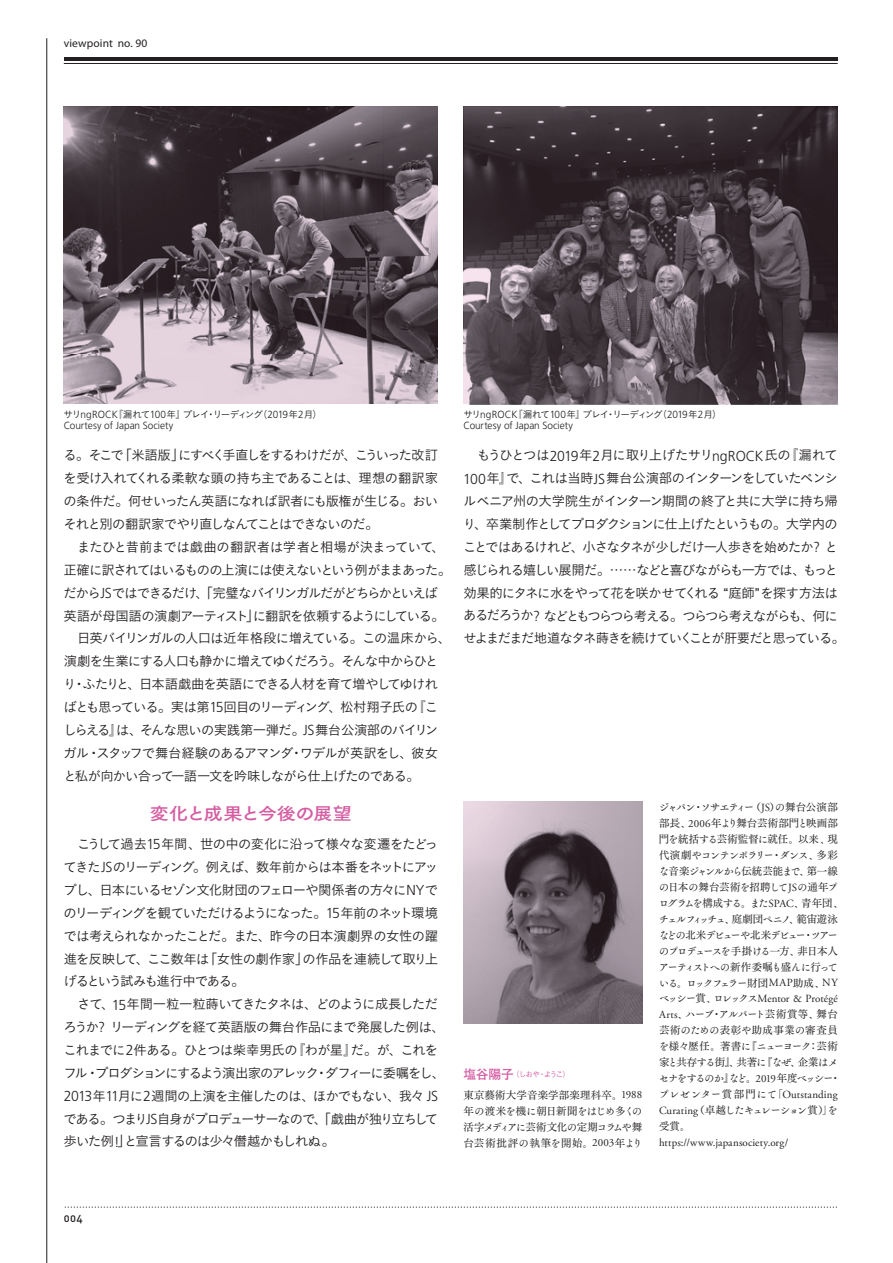
<style>
.page{position:relative;width:893px;height:1263px;background:#fff}
.page>*{position:absolute;margin:0;border:0;box-sizing:border-box;transform-origin:0 0}
.t1{font:17.25px "Tsuku Go Pro B";letter-spacing:-.045em;color:#d55ca2;scale:1.11 1}
.t2{font:13.35px/22.8px "Koburina Go Std N W3";letter-spacing:-.085em;color:#231f20}
.t3{font:11.55px "Myriad Pro";letter-spacing:.01em;color:#231f20}
.t4{font:11.1px "DIN Medium Alternate";color:#231f20}
.t5{font:10.95px "Adobe Garamond Pro";letter-spacing:.005em;color:#231f20}
.t6{font:10.35px/15.9px "Tsuku A Old Min Pr 6 M";letter-spacing:-.185em;color:#231f20}
.t7{font:10.35px/15.9px "Tsuku Min Pr 5 N M";letter-spacing:.02em;color:#231f20}
.t8{font:10.35px/15.9px "Tsuku A Old Min Pr 6 M";letter-spacing:-.135em;color:#231f20}
.t9{font:300 10.35px "Frutiger";letter-spacing:-.005em;color:#231f20}
.t10{font:10.35px/15.9px "Tsuku A Old Min Pr 6 M";letter-spacing:-.14em;color:#231f20}
.t11{font:10.35px "Tsuku A Old Min Pr 6 M";letter-spacing:-.165em;color:#231f20}
.t12{font:10.35px "Tsuku A Old Min Pr 6 M";letter-spacing:-.125em;color:#231f20}
.t13{font:10.35px "Tsuku A Old Min Pr 6 M";letter-spacing:-.195em;color:#231f20}
.t14{font:10.35px "Tsuku Min Pr 5 N M";letter-spacing:.075em;color:#231f20}
.t15{font:10.35px "Tsuku Min Pr 5 N M";letter-spacing:.06em;color:#231f20}
.t16{font:9.6px "Koburina Go Std N W3";letter-spacing:-.11em;color:#231f20}
.t17{font:500 7.5px "Gothic BBB Pro";letter-spacing:-.14em;color:#d55ca2}
.s1{font-family:"Frutiger";font-weight:300;font-size:10.35px}
.s2{font-family:"Gothic BBB Pr 5";font-weight:500}
.s3{font-family:"Frutiger";font-weight:300;font-size:14.4px}
.s4{font-family:"Futo Go B101 Pro";font-weight:700;font-size:12.75px}
.s5{font-family:"Tsuku A Old Min Pr 6 M"}
.s6{font-family:"Adobe Garamond Pro";font-size:10.95px}
.s7{font-family:"Tsuku Min Pr 5 N M"}
.s8{font-family:"Tsuku A Old Min Pr 6 M";font-size:10.35px}
.s9{font-family:"Tsuku Min Pr 5 N M";font-size:10.35px}
</style>
<div class="page">
<hr style="left:64px;top:58px;width:774px;height:3px;background:#231f20">
<hr style="left:64px;top:63px;width:774px;height:1px;background:#231f20">
<svg style="left:65px;top:1206px;width:772px;height:2px"></svg>
<hr style="left:47px;top:38px;width:1px;height:1225px;background:#231f20">
<img style="left:463px;top:106px;width:375px;height:299px">
<img style="left:64px;top:106px;width:374px;height:298px">
<img style="left:463px;top:802px;width:179px;height:221px">
<p class="t3" style="left:64px;top:36px;width:85px">viewpoint no. 90</p>
<p class="t16" style="left:64px;top:407px;width:260px">サリ<span class="s1">ngROCK</span><span class="s2">『</span>漏れて<span class="s1">100</span>年<span class="s2">』</span>プレイ<span class="s2">・</span>リーディング<span class="s2">（</span><span class="s1">2019</span>年<span class="s1">2</span>月<span class="s2">）</span></p>
<p class="t9" style="left:64px;top:420px;width:111px">Courtesy of Japan Society</p>
<p class="t2" style="left:63px;top:444px;width:390px">る<span class="s2">。</span>そこで<span class="s2">「</span>米語版<span class="s2">」</span>にすべく手直しをするわけだが<span class="s2">、</span>こういった改訂を受け入れてくれる柔軟な頭の持ち主であることは<span class="s2">、</span>理想の翻訳家の条件だ<span class="s2">。</span>何せいったん英語になれば訳者にも版権が生じる<span class="s2">。</span>おいそれと別の翻訳家でやり直しなんてことはできないのだ<span class="s2">。<br></span>　またひと昔前までは戯曲の翻訳者は学者と相場が決まっていて<span class="s2">、</span>正確に訳されてはいるものの上演には使えないという例がままあった<span class="s2">。</span>だから<span class="s3">JS</span>ではできるだけ<span class="s2">、「</span>完璧なバイリンガルだがどちらかといえば英語が母国語の演劇アーティスト<span class="s2">」</span>に翻訳を依頼するようにしている<span class="s2">。</span>　日英バイリンガルの人口は近年格段に増えている<span class="s2">。</span>この温床から<span class="s2">、</span>演劇を生業にする人口も静かに増えてゆくだろう<span class="s2">。</span>そんな中からひとり<span class="s2">・</span>ふたりと<span class="s2">、</span>日本語戯曲を英語にできる人材を育て増やしてゆければとも思っている<span class="s2">。</span>実は第<span class="s3">15</span>回目のリーディング<span class="s2">、</span>松村翔子氏の<span class="s2">『</span>こしらえる<span class="s2">』</span>は<span class="s2">、</span>そんな思いの実践第一弾だ<span class="s2">。</span><span class="s3">JS</span>舞台公演部のバイリンガル<span class="s2">・</span>スタッフで舞台経験のあるアマンダ<span class="s2">・</span>ワデルが英訳をし<span class="s2">、</span>彼女と私が向かい合って一語一文を吟味しながら仕上げたのである<span class="s2">。</span></p>
<p class="t1" style="left:150px;top:798px;width:183px">変化と成果と今後の展望</p>
<p class="t2" style="left:63px;top:832px;width:383px">　こうして過去<span class="s3">15</span>年間<span class="s2">、</span>世の中の変化に沿って様々な変遷をたどってきた<span class="s3">JS</span>のリーディング<span class="s2">。</span>例えば<span class="s2">、</span>数年前からは本番をネットにアップし<span class="s2">、</span>日本にいるセゾン文化財団のフェローや関係者の方々に<span class="s3">NY</span>でのリーディングを観ていただけるようになった<span class="s2">。</span><span class="s3">15</span>年前のネット環境では考えられなかったことだ<span class="s2">。</span>また<span class="s2">、</span>昨今の日本演劇界の女性の躍進を反映して<span class="s2">、</span>ここ数年は<span class="s2">「</span>女性の劇作家<span class="s2">」</span>の作品を連続して取り上げるという試みも進行中である<span class="s2">。<br></span>　さて<span class="s2">、</span><span class="s3">15</span>年間一粒一粒蒔いてきたタネは<span class="s2">、</span>どのように成長しただろうか<span class="s3">?</span> リーディングを経て英語版の舞台作品にまで発展した例は<span class="s2">、</span>これまでに<span class="s3">2</span>件ある<span class="s2">。</span>ひとつは柴幸男氏の<span class="s2">『</span>わが星<span class="s2">』</span>だ<span class="s2">。</span>が<span class="s2">、</span>これをフル<span class="s2">・</span>プロダションにするよう演出家のアレック<span class="s2">・</span>ダフィーに委嘱をし<span class="s2">、</span><span class="s3">2013</span>年<span class="s3">11</span>月に<span class="s3">2</span>週間の上演を主催したのは<span class="s2">、</span>ほかでもない<span class="s2">、</span>我々 <span class="s3">JS</span>である<span class="s2">。</span>つまり<span class="s3">JS</span>自身がプロデューサーなので<span class="s2">、「</span>戯曲が独り立ちして歩いた例<span class="s3">!</span><span class="s2">」</span>と宣言するのは少々僭越かもしれぬ<span class="s2">。</span></p>
<p class="t16" style="left:463px;top:407px;width:260px">サリ<span class="s1">ngROCK</span><span class="s2">『</span>漏れて<span class="s1">100</span>年<span class="s2">』</span>プレイ<span class="s2">・</span>リーディング<span class="s2">（</span><span class="s1">2019</span>年<span class="s1">2</span>月<span class="s2">）</span></p>
<p class="t9" style="left:463px;top:419px;width:111px">Courtesy of Japan Society</p>
<p class="t2" style="left:463px;top:444px;width:384px">　もうひとつは<span class="s3">2019</span>年<span class="s3">2</span>月に取り上げたサリ<span class="s3">ngROCK</span>氏の<span class="s2">『</span>漏れて<span class="s3">100</span>年<span class="s2">』</span>で<span class="s2">、</span>これは当時<span class="s3">JS</span>舞台公演部のインターンをしていたペンシルベニア州の大学院生がインターン期間の終了と共に大学に持ち帰り<span class="s2">、</span>卒業制作としてプロダクションに仕上げたというもの<span class="s2">。</span>大学内のことではあるけれど<span class="s2">、</span>小さなタネが少しだけ一人歩きを始めたか<span class="s3">?</span> と感じられる嬉しい展開だ<span class="s2">。……</span>などと喜びながらも一方では<span class="s2">、</span>もっと効果的にタネに水をやって花を咲かせてくれる <span class="s2">“</span>庭師<span class="s2">”</span>を探す方法はあるだろうか<span class="s3">?</span> などともつらつら考える<span class="s2">。</span>つらつら考えながらも<span class="s2">、</span>何にせよまだまだ地道なタネ蒔きを続けていくことが肝要だと思っている<span class="s2">。</span></p>
<p class="t17" style="left:463px;top:1068px;width:108px"><span class="s4">塩谷陽子</span>（しおや・ようこ）</p>
<p class="t7" style="left:463px;top:1086px;width:180px">東京藝術大学音楽学部楽理科卒<span class="s5">。</span><span class="s6">1988</span>年<span class="s5">の</span>渡米<span class="s5">を</span>機<span class="s5">に</span>朝日新聞<span class="s5">をはじめ</span>多<span class="s5">くの</span></p>
<p class="t13" style="left:463px;top:1117px;width:180px"><span class="s7">活字</span>メディアに<span class="s7">芸術文化</span>の<span class="s7">定期</span>コラムや<span class="s7">舞</span></p>
<p class="t14" style="left:463px;top:1133px;width:181px">台芸術批評<span class="s5">の</span>執筆<span class="s5">を</span>開始<span class="s5">。</span><span class="s6">2003</span>年<span class="s5">より</span></p>
<p class="t11" style="left:659px;top:798px;width:180px">ジャパン・ソサエティー（<span class="s6">JS</span>）の<span class="s7">舞台公演部</span></p>
<p class="t7" style="left:659px;top:814px;width:180px">部長<span class="s5">、</span><span class="s6">2006</span>年<span class="s5">より</span>舞台芸術部門<span class="s5">と</span>映画部門<span class="s5">を</span>統括<span class="s5">する</span>芸術監督<span class="s5">に</span>就任<span class="s5">。</span>以来<span class="s5">、</span>現</p>
<p class="t10" style="left:659px;top:847px;width:181px"><span class="s7">代演劇</span>やコンテンポラリー・ダンス、<span class="s7">多彩</span>な<span class="s7">音楽</span>ジャンルから<span class="s7">伝統芸能</span>まで、<span class="s7">第一線</span></p>
<p class="t7" style="left:659px;top:878px;width:180px"><span class="s5">の</span>日本<span class="s5">の</span>舞台芸術<span class="s5">を</span>招聘<span class="s5">して</span><span class="s6">JS</span><span class="s5">の</span>通年<span class="s5">プ</span></p>
<p class="t6" style="left:659px;top:894px;width:187px">ログラムを<span class="s7">構成</span>する。また<span class="s6">SPAC</span>、<span class="s7">青年団</span>、チェルフィッチュ、<span class="s7">庭劇団</span>ペニノ、<span class="s7">範宙遊泳</span>などの<span class="s7">北米</span>デビューや<span class="s7">北米</span>デビュー・ツアーのプロデュースを<span class="s7">手掛</span>ける<span class="s7">一方</span>、<span class="s7">非日本人</span>アーティストへの<span class="s7">新作委嘱</span>も<span class="s7">盛</span>んに<span class="s7">行</span>っている。ロックフェラー<span class="s7">財団</span><span class="s6">MAP</span><span class="s7">助成</span>、<span class="s6">NY</span></p>
<p class="t5" style="left:659px;top:992px;width:180px"><span class="s8">ベッシー</span><span class="s9">賞</span><span class="s8">、ロレックス</span>Mentor &amp; Protégé</p>
<p class="t12" style="left:659px;top:1005px;width:180px"><span class="s6">Arts</span>、ハーブ・アルパート<span class="s7">芸術賞等</span>、<span class="s7">舞台</span></p>
<p class="t15" style="left:659px;top:1021px;width:180px">芸術<span class="s5">のための</span>表彰<span class="s5">や</span>助成事業<span class="s5">の</span>審査員</p>
<p class="t8" style="left:659px;top:1038px;width:183px">を<span class="s7">様々歴任</span>。<span class="s7">著書</span>に『ニューヨーク：<span class="s7">芸術家</span>と<span class="s7">共存</span>する<span class="s7">街</span>』、<span class="s7">共著</span>に『なぜ、<span class="s7">企業</span>はメセナをするのか』など。<span class="s6">2019</span><span class="s7">年度</span>ベッシー・</p>
<p class="t5" style="left:659px;top:1088px;width:180px"><span class="s8">プレゼンター</span><span class="s9">賞部門</span><span class="s8">にて「</span>Outstanding</p>
<p class="t8" style="left:659px;top:1102px;width:180px"><span class="s6">Curating</span>（<span class="s7">卓越</span>したキュレーション<span class="s7">賞</span>）」を</p>
<p class="t7" style="left:659px;top:1117px;width:33px">受賞<span class="s5">。</span></p>
<p class="t5" style="left:659px;top:1136px;width:131px">https://www.japansociety.org/</p>
<p class="t4" style="left:64px;top:1211px;width:21px">004</p>
</div>
